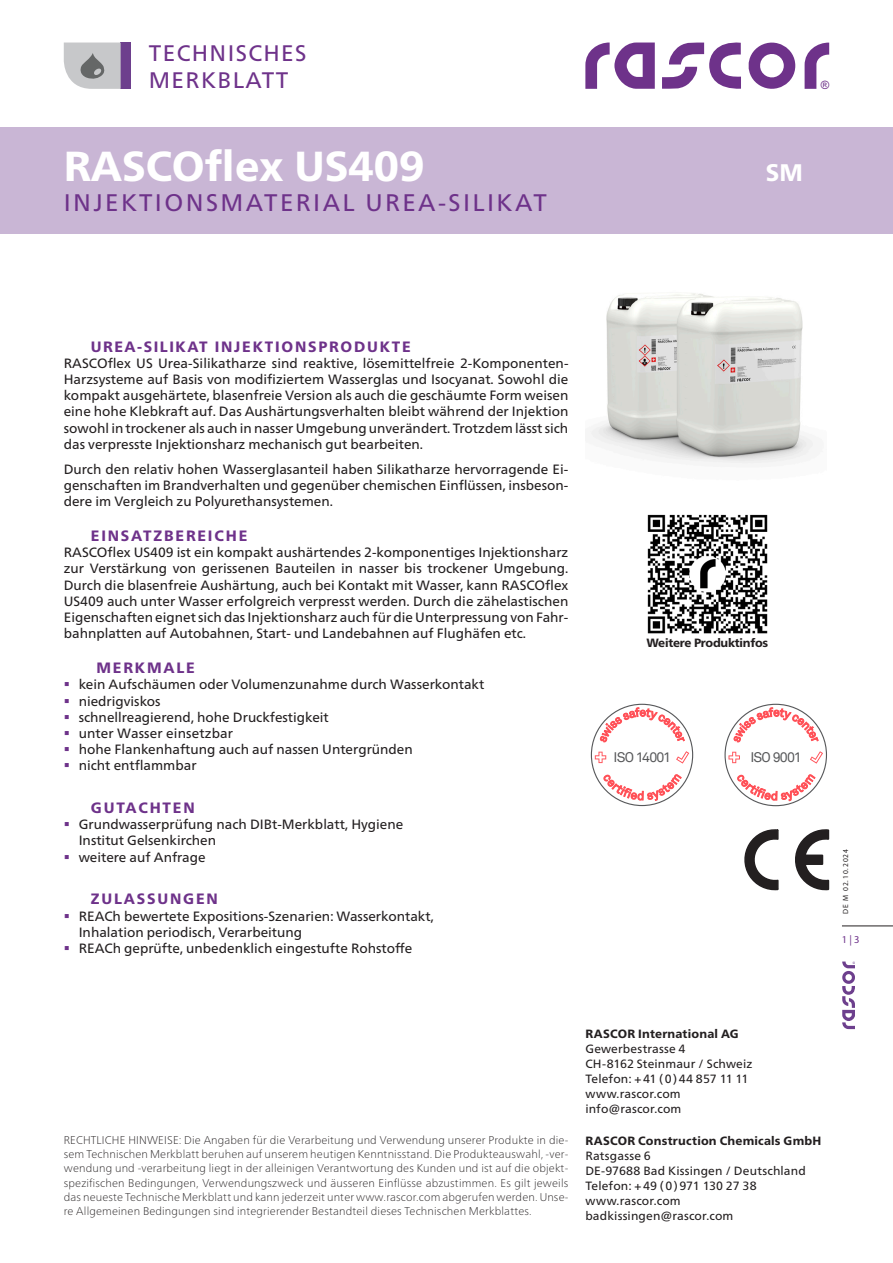
<style>
.page{position:relative;width:893px;height:1263px;background:#fff}
.page>*{position:absolute;margin:0;border:0;box-sizing:border-box;transform-origin:0 0}
.t1{font:800 42px "Frutiger Neue LT Pro";color:#fff}
.t2{font:24px "Frutiger Neue LT Pro";letter-spacing:.1em;color:#6e328a}
.t3{font:800 24px "Frutiger Neue LT Pro";color:#fff}
.t4{font:22.5px/27px "Frutiger Neue LT Pro";letter-spacing:.06em;color:#6e328a}
.t5{font:800 15px "Frutiger Neue LT Pro";letter-spacing:.12em;color:#6e328a}
.t6{font:13.95px "Akkurat TT";letter-spacing:-.055em;color:#57585a}
.t7{font:13.5px/16.2px "Frutiger Neue LT Pro";color:#231f20;text-align:justify}
.t8{font:12px/15px "Frutiger Neue LT Pro";letter-spacing:.01em;color:#231f20}
.t9{font:800 12px "Frutiger Neue LT Pro";letter-spacing:.015em;color:#231f20}
.t10{font:800 12px "Frutiger Neue LT Pro";letter-spacing:-.02em;color:#231f20}
.t11{font:11.55px "Arial";color:#6e328a}
.t12{font:100 11.25px/14.2px "Frutiger Neue LT Pro";letter-spacing:.015em;color:#231f20;text-align:justify}
.t13{font:10.5px "Myriad Pro";color:#6e328a}
.t14{font:7.5px "Myriad Pro";letter-spacing:.125em;color:#231f20}
.t15{font:3.15px "Arial";color:#6d3f8d}
.s1{color:#6e328a}
</style>
<div class="page">
<div style="left:0;top:128px;width:893px;height:106px;background:#c9b6d5"></div>
<svg style="left:805px;top:43px;width:24px;height:46px"></svg>
<svg style="left:585px;top:43px;width:70px;height:46px"></svg>
<svg style="left:662px;top:43px;width:133px;height:46px"></svg>
<div style="left:121px;top:43px;width:10px;height:46px;background:#6d3f8d"></div>
<svg style="left:64px;top:43px;width:57px;height:46px;background:#bcbdbf"></svg>
<hr style="left:842px;top:926px;width:51px;height:1px;background:#231f20">
<img style="left:590px;top:293px;width:223px;height:171px">
<svg style="left:744px;top:829px;width:35px;height:61px"></svg>
<svg style="left:795px;top:829px;width:34px;height:61px"></svg>
<svg style="left:842px;top:961px;width:13px;height:68px"></svg>
<img style="left:647px;top:514px;width:121px;height:120px">
<svg style="left:724px;top:704px;width:103px;height:102px"></svg>
<svg style="left:591px;top:704px;width:102px;height:102px"></svg>
<h3 class="t4" style="left:149px;top:39px;width:159px">TECHNISCHES<br>MERKBLATT</h3>
<h1 class="t1" style="left:64px;top:141px;width:362px">RASCOflex US409</h1>
<h2 class="t2" style="left:64px;top:188px;width:485px">INJEKTIONSMATERIAL UREA-SILIKAT</h2>
<p class="t11" style="left:821px;top:77px;width:10px">®</p>
<h2 class="t3" style="left:766px;top:158px;width:38px">SM</h2>
<p class="t5" style="left:91px;top:337px;width:321px">UREA-SILIKAT INJEKTIONSPRODUKTE</p>
<p class="t7" style="left:64px;top:355px;width:506px">RASCOflex US Urea-Silikatharze sind reaktive, lösemittelfreie 2-Komponenten-Harzsysteme auf Basis von modifiziertem Wasserglas und Isocyanat. Sowohl die kompakt ausgehärtete, blasenfreie Version als auch die geschäumte Form weisen eine hohe Klebkraft auf. Das Aushärtungsverhalten bleibt während der Injektion sowohl in trockener als auch in nasser Umgebung unverändert. Trotzdem lässt sich das verpresste Injektionsharz mechanisch gut bearbeiten.</p>
<p class="t7" style="left:64px;top:460px;width:506px">Durch den relativ hohen Wasserglasanteil haben Silikatharze hervorragende Ei&shy;genschaften im Brandverhalten und gegenüber chemischen Einflüssen, insbeson&shy;dere im Vergleich zu Polyurethansystemen.</p>
<p class="t5" style="left:91px;top:527px;width:158px">EINSATZBEREICHE</p>
<p class="t7" style="left:64px;top:544px;width:506px">RASCOflex US409 ist ein kompakt aushärtendes 2-komponentiges Injektionsharz zur Verstärkung von gerissenen Bauteilen in nasser bis trockener Umgebung.<br>Durch die blasenfreie Aushärtung, auch bei Kontakt mit Wasser, kann RASCOflex US409 auch unter Wasser erfolgreich verpresst werden. Durch die zähelastischen Eigenschaften eignet sich das Injektionsharz auch für die Unterpressung von Fahr&shy;bahnplatten auf Autobahnen, Start- und Landebahnen auf Flughäfen etc.</p>
<p class="t5" style="left:97px;top:659px;width:100px">MERKMALE</p>
<p class="t7" style="left:64px;top:676px;width:422px"><span class="s1">▪</span> kein Aufschäumen oder Volumenzunahme durch Wasserkontakt</p>
<p class="t7" style="left:64px;top:692px;width:98px"><span class="s1">▪</span> niedrigviskos</p>
<p class="t7" style="left:64px;top:709px;width:267px"><span class="s1">▪</span> schnellreagierend, hohe Druckfestigkeit</p>
<p class="t7" style="left:64px;top:725px;width:171px"><span class="s1">▪</span> unter Wasser einsetzbar</p>
<p class="t7" style="left:64px;top:741px;width:350px"><span class="s1">▪</span> hohe Flankenhaftung auch auf nassen Untergründen</p>
<p class="t7" style="left:64px;top:757px;width:134px"><span class="s1">▪</span> nicht entflammbar</p>
<p class="t5" style="left:91px;top:799px;width:105px">GUTACHTEN</p>
<p class="t7" style="left:79px;top:816px;width:326px;text-indent:-15px"><span class="s1">▪</span> Grundwasserprüfung nach DIBt-Merkblatt, Hygiene<br>Institut Gelsenkirchen</p>
<p class="t7" style="left:64px;top:849px;width:143px"><span class="s1">▪</span> weitere auf Anfrage</p>
<p class="t5" style="left:91px;top:890px;width:129px">ZULASSUNGEN</p>
<p class="t7" style="left:79px;top:907px;width:357px;text-indent:-15px"><span class="s1">▪</span> REACh bewertete Expositions-Szenarien: Wasserkontakt,<br>Inhalation periodisch, Verarbeitung</p>
<p class="t7" style="left:64px;top:940px;width:350px"><span class="s1">▪</span> REACh geprüfte, unbedenklich eingestufte Rohstoffe</p>
<p class="t10" style="left:646px;top:636px;width:123px">Weitere Produktinfos</p>
<p class="t6" style="left:614px;top:749px;width:59px">ISO 14001</p>
<p class="t6" style="left:750px;top:749px;width:53px">ISO 9001</p>
<p class="t14" style="left:841px;top:914px;width:67px;rotate:-90deg">DE M 02.10.2024</p>
<p class="t13" style="left:842px;top:933px;width:19px">1 | 3</p>
<p class="t15" style="left:852px;top:964px;width:4px;rotate:-90deg">®</p>
<p class="t12" style="left:64px;top:1133px;width:506px">RECHTLICHE HINWEISE: Die Angaben für die Verarbeitung und Verwendung unserer Produkte in die&shy;sem Technischen Merkblatt beruhen auf unserem heutigen Kenntnisstand. Die Produkteauswahl, -ver&shy;wendung und -verarbeitung liegt in der alleinigen Verantwortung des Kunden und ist auf die objekt&shy;spezifischen Bedingungen, Verwendungszweck und äusseren Einflüsse abzustimmen. Es gilt jeweils das neueste Technische Merkblatt und kann jederzeit unter www.rascor.com abgerufen werden. Unse&shy;re Allgemeinen Bedingungen sind integrierender Bestandteil dieses Technischen Merkblattes.</p>
<p class="t9" style="left:585px;top:1027px;width:155px">RASCOR International AG</p>
<p class="t8" style="left:585px;top:1041px;width:169px">Gewerbestrasse 4<br>CH-8162 Steinmaur / Schweiz<br>Telefon: +41 (0)44 857 11 11 www.rascor.com info@rascor.com</p>
<p class="t9" style="left:585px;top:1133px;width:237px">RASCOR Construction Chemicals GmbH</p>
<p class="t8" style="left:585px;top:1148px;width:222px">Ratsgasse 6<br>DE-97688 Bad Kissingen / Deutschland<br>Telefon: +49 (0)971 130 27 38 www.rascor.com badkissingen@rascor.com</p>
</div>
